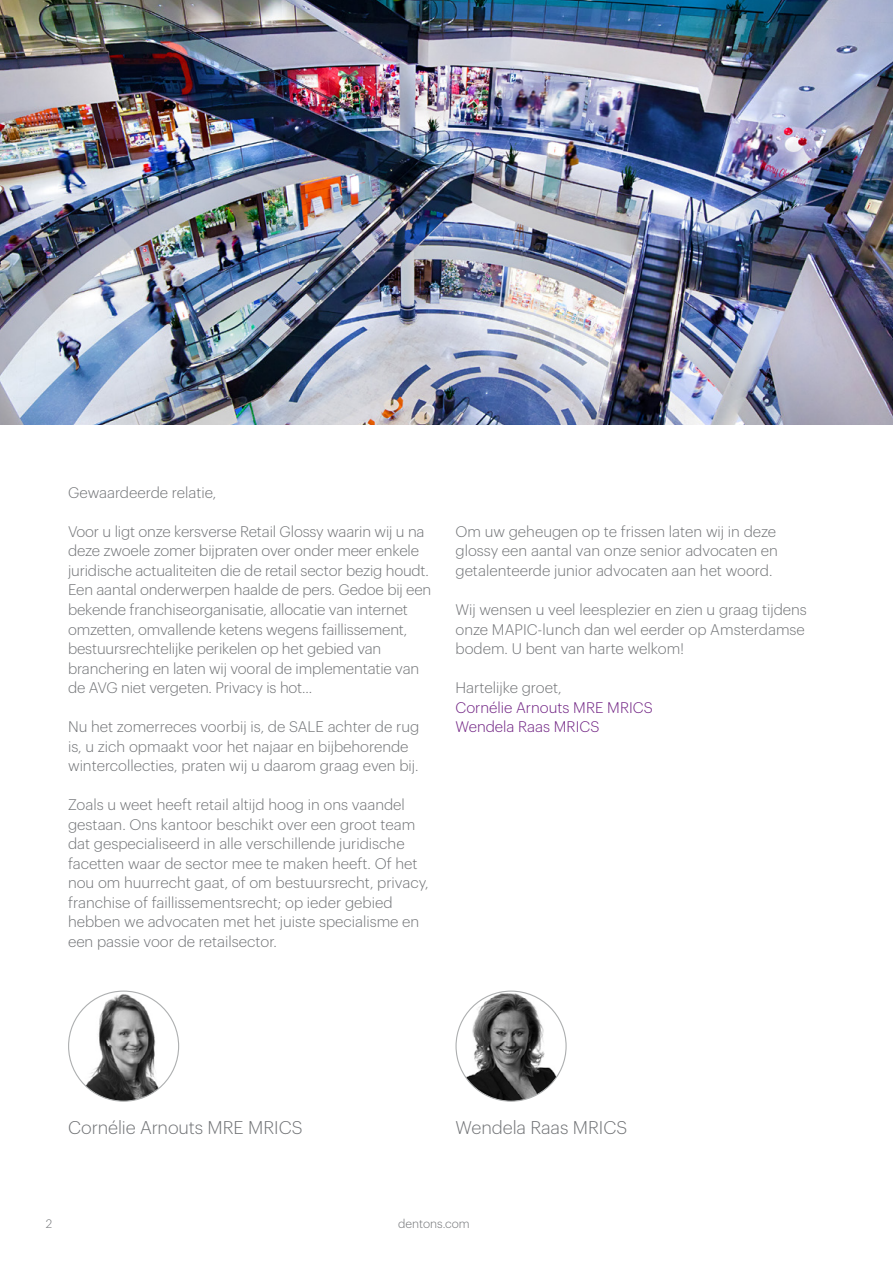
<style>
.page{position:relative;width:893px;height:1263px;background:#fff}
.page>*{position:absolute;margin:0;border:0;box-sizing:border-box;transform-origin:0 0}
.t1{font:300 18px "Dentons Sans";letter-spacing:-.005em;color:#717376}
.t2{font:300 15px/19.5px "Dentons Sans";color:#717376}
.t3{font:300 15px/19.5px "Dentons Sans";color:#702283}
.t4{font:300 12px "Dentons Sans";color:#717376}
</style>
<div class="page">
<img style="left:75px;top:992px;width:97px;height:109px">
<img style="left:463px;top:992px;width:96px;height:108px">
<img style="left:0;top:0;width:893px;height:424px">
<p class="t2" style="left:68px;top:482px;width:150px">Gewaardeerde relatie,</p>
<p class="t2" style="left:68px;top:521px;width:365px">Voor u ligt onze kersverse Retail Glossy waarin wij u na deze zwoele zomer bijpraten over onder meer enkele juridische actualiteiten die de retail sector bezig houdt.<br>Een aantal onderwerpen haalde de pers. Gedoe bij een bekende franchiseorganisatie, allocatie van internet omzetten, omvallende ketens wegens faillissement, bestuursrechtelijke perikelen op het gebied van branchering en laten wij vooral de implementatie van de AVG niet vergeten. Privacy is hot...</p>
<p class="t2" style="left:68px;top:716px;width:353px">Nu het zomerreces voorbij is, de SALE achter de rug is, u zich opmaakt voor het najaar en bijbehorende wintercollecties, praten wij u daarom graag even bij.</p>
<p class="t2" style="left:68px;top:794px;width:362px">Zoals u weet heeft retail altijd hoog in ons vaandel gestaan. Ons kantoor beschikt over een groot team dat gespecialiseerd in alle verschillende juridische facetten waar de sector mee te maken heeft. Of het nou om huurrecht gaat, of om bestuursrecht, privacy, franchise of faillissementsrecht; op ieder gebied hebben we advocaten met het juiste specialisme en een passie voor de retailsector.</p>
<p class="t2" style="left:455px;top:521px;width:324px;text-align:justify">Om uw geheugen op te frissen laten wij in deze glossy een aantal van onze senior advocaten en getalenteerde junior advocaten aan het woord.</p>
<p class="t2" style="left:455px;top:599px;width:353px">Wij wensen u veel leesplezier en zien u graag tijdens onze MAPIC-lunch dan wel eerder op Amsterdamse bodem. U bent van harte welkom!</p>
<p class="t2" style="left:455px;top:677px;width:108px">Hartelijke groet,</p>
<p class="t3" style="left:455px;top:696px;width:199px">Cornélie Arnouts MRE MRICS<br>Wendela Raas MRICS</p>
<p class="t1" style="left:68px;top:1114px;width:236px">Cornélie Arnouts MRE MRICS</p>
<p class="t1" style="left:455px;top:1114px;width:173px">Wendela Raas MRICS</p>
<p class="t4" style="left:46px;top:1215px;width:8px">2</p>
<p class="t4" style="left:398px;top:1215px;width:73px">dentons.com</p>
</div>
